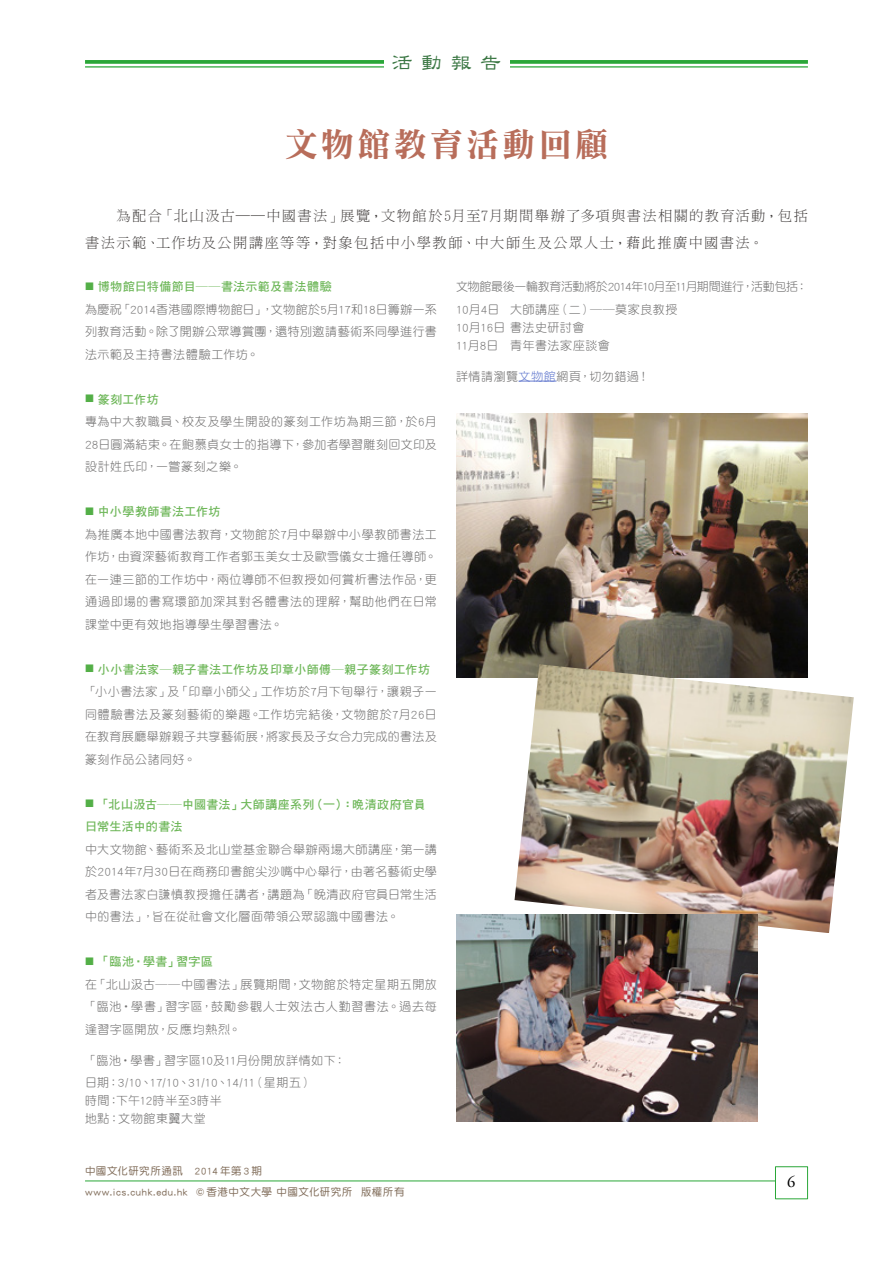
<style>
.page{position:relative;width:893px;height:1263px;background:#fff}
.page>*{position:absolute;margin:0;border:0;box-sizing:border-box;transform-origin:0 0}
.t1{font:33px "DF Li Song W7 WINP BF";letter-spacing:.1em;color:#b86d5a}
.t2{font:21px "DF Li Shu W5 WINP BF";color:#397642}
.t3{font:16.5px "Adobe Garamond Pro";color:#000}
.t4{font:14.25px/27px "DF Ming Lt HKSCS U";letter-spacing:.095em;color:#3e3a39}
.t5{font:12px/22.5px "DF Yuan Lt HKP BF";letter-spacing:.04em;color:#727171;text-align:justify}
.t6{font:12px/22.5px "DF Hei Bd HKP BF";letter-spacing:.03em;color:#6eb759}
.t7{font:12px/22.5px "DF Yuan Lt HKP BF";letter-spacing:.015em;color:#727171}
.t8{font:12px/22.5px "DF Yuan Lt HKP BF";letter-spacing:-.025em;color:#727171}
.t9{font:10.5px "DF Yuan Md HKP BF";letter-spacing:.05em;color:#816d5a}
.s1{font-family:"DF Kai Shu W7 HKP BF";font-size:9px;color:#53af47}
.s2{color:#657bcf}
</style>
<div class="page">
<div style="left:775px;top:1166px;width:33px;height:33px;background:#fff;border:1px solid #2aa738"></div>
<hr style="left:85px;top:1180px;width:690px;height:1px;background:#2aa738">
<svg style="left:85px;top:60px;width:723px;height:4px;background:#37ac44"></svg>
<hr style="left:85px;top:66px;width:723px;height:2px;background:#2aa738">
<div style="left:384px;top:52px;width:125px;height:23px;background:#fff"></div>
<img style="left:456px;top:413px;width:352px;height:264px">
<img style="left:514px;top:664px;width:340px;height:269px">
<img style="left:456px;top:915px;width:301px;height:207px">
<hr style="left:519px;top:381px;width:37px;height:1px;background:#657bcf">
<h2 class="t2" style="left:392px;top:52px;width:111px">活動報告</h2>
<h1 class="t1" style="left:285px;top:128px;width:325px">文物館教育活動回顧</h1>
<p class="t4" style="left:85px;top:202px;width:724px;text-indent:32px">為配合「北山汲古──中國書法」展覽，文物館於5月至7月期間舉辦了多項與書法相關的教育活動，包括書法示範、工作坊及公開講座等等，對象包括中小學教師、中大師生及公眾人士，藉此推廣中國書法。</p>
<p class="t6" style="left:85px;top:275px;width:248px"><span class="s1">▓</span> 博物館日特備節目──書法示範及書法體驗</p>
<p class="t5" style="left:85px;top:298px;width:353px">為慶祝「2014香港國際博物館日」，文物館於5月17和18日籌辦一系列教育活動。除了開辦公眾導賞團，還特別邀請藝術系同學進行書法示範及主持書法體驗工作坊。</p>
<p class="t6" style="left:85px;top:388px;width:75px"><span class="s1">▓</span> 篆刻工作坊</p>
<p class="t5" style="left:85px;top:410px;width:353px">專為中大教職員、校友及學生開設的篆刻工作坊為期三節，於6月28日圓滿結束。在鮑慕貞女士的指導下，參加者學習雕刻回文印及設計姓氏印，一嘗篆刻之樂。</p>
<p class="t6" style="left:85px;top:500px;width:137px"><span class="s1">▓</span> 中小學教師書法工作坊</p>
<p class="t5" style="left:85px;top:523px;width:353px">為推廣本地中國書法教育，文物館於7月中舉辦中小學教師書法工作坊，由資深藝術教育工作者郭玉美女士及歐雪儀女士擔任導師。在一連三節的工作坊中，兩位導師不但教授如何賞析書法作品，更通過即場的書寫環節加深其對各體書法的理解，幫助他們在日常課堂中更有效地指導學生學習書法。</p>
<p class="t6" style="left:85px;top:658px;width:347px"><span class="s1">▓</span> 小小書法家─親子書法工作坊及印章小師傅─親子篆刻工作坊</p>
<p class="t5" style="left:85px;top:680px;width:353px">「小小書法家」及「印章小師父」工作坊於7月下旬舉行，讓親子一同體驗書法及篆刻藝術的樂趣。工作坊完結後，文物館於7月26日在教育展廳舉辦親子共享藝術展，將家長及子女合力完成的書法及篆刻作品公諸同好。</p>
<p class="t6" style="left:85px;top:793px;width:342px"><span class="s1">▓</span> 「北山汲古──中國書法」大師講座系列（一）：晚清政府官員日常生活中的書法</p>
<p class="t5" style="left:85px;top:838px;width:353px">中大文物館、藝術系及北山堂基金聯合舉辦兩場大師講座，第一講於2014年7月30日在商務印書館尖沙嘴中心舉行，由著名藝術史學者及書法家白謙慎教授擔任講者，講題為「晚清政府官員日常生活中的書法」，旨在從社會文化層面帶領公眾認識中國書法。</p>
<p class="t6" style="left:85px;top:950px;width:129px"><span class="s1">▓</span> 「臨池‧學書」習字區</p>
<p class="t5" style="left:85px;top:973px;width:353px">在「北山汲古──中國書法」展覽期間，文物館於特定星期五開放「臨池‧學書」習字區，鼓勵參觀人士效法古人勤習書法。過去每逢習字區開放，反應均熱烈。</p>
<p class="t7" style="left:85px;top:1049px;width:262px">「臨池‧學書」習字區10及11月份開放詳情如下：日期：3/10、17/10、31/10、14/11（星期五）</p>
<p class="t5" style="left:85px;top:1092px;width:138px;line-height:18px">時間：下午12時半至3時半地點：文物館東翼大堂</p>
<p class="t8" style="left:456px;top:275px;width:353px">文物館最後一輪教育活動將於2014年10月至11月期間進行，活動包括：<br>10月4日 大師講座（二）──莫家良教授</p>
<p class="t5" style="left:456px;top:318px;width:155px;line-height:18px">10月16日 書法史研討會<br>11月8日 青年書法家座談會</p>
<p class="t5" style="left:456px;top:365px;width:195px">詳情請瀏覽<span class="s2">文物館</span>網頁，切勿錯過！</p>
<p class="t9" style="left:85px;top:1166px;width:178px">中國文化研究所通訊　2014 年第 3 期</p>
<p class="t9" style="left:85px;top:1187px;width:321px">www.ics.cuhk.edu.hk © 香港中文大學 中國文化研究所 版權所有</p>
<h3 class="t3" style="left:787px;top:1172px;width:10px">6</h3>
</div>
